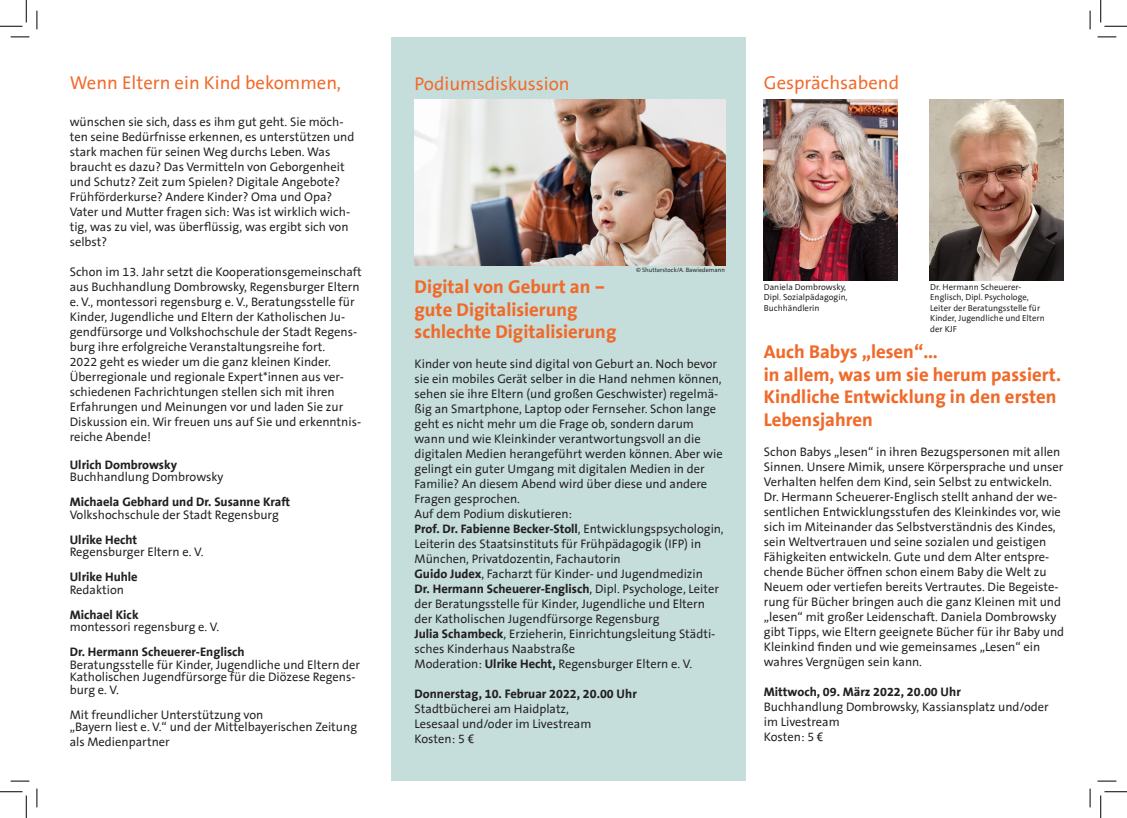
<style>
.page{position:relative;width:1127px;height:818px;background:#fff}
.page>*{position:absolute;margin:0;border:0;box-sizing:border-box;transform-origin:0 0}
.t1{font:700 18.75px/22.5px "The Sans Office LF";color:#f06a2a}
.t2{font:18.75px "The Sans Office LF";color:#f06a2a}
.t3{font:12.5px/15px "The Sans Office LF";color:#231f20}
.t4{font:700 12.5px "The Sans Office LF";color:#231f20}
.t5{font:8.75px/10.5px "The Sans Office LF";color:#231f20}
.t6{font:6.25px "The Sans Office LF";color:#231f20}
.s1{font-weight:700}
</style>
<div class="page">
<div style="left:391px;top:37px;width:355px;height:743px;background:#c5dedc"></div>
<img style="left:763px;top:100px;width:134px;height:180px">
<img style="left:929px;top:100px;width:134px;height:180px">
<img style="left:414px;top:99px;width:311px;height:167px">
<svg style="left:11px;top:36px;width:18px;height:2px"></svg>
<svg style="left:1097px;top:36px;width:18px;height:2px"></svg>
<svg style="left:11px;top:780px;width:18px;height:2px"></svg>
<svg style="left:1097px;top:780px;width:18px;height:2px"></svg>
<svg style="left:36px;top:11px;width:2px;height:18px"></svg>
<svg style="left:36px;top:788px;width:2px;height:19px"></svg>
<svg style="left:1089px;top:11px;width:1px;height:18px"></svg>
<svg style="left:1089px;top:788px;width:1px;height:19px"></svg>
<svg style="left:0;top:0;width:27px;height:27px"></svg>
<svg style="left:0;top:791px;width:27px;height:27px"></svg>
<svg style="left:1100px;top:0;width:26px;height:27px"></svg>
<svg style="left:1100px;top:791px;width:26px;height:27px"></svg>
<p class="t2" style="left:70px;top:70px;width:273px">Wenn Eltern ein Kind bekommen,</p>
<p class="t2" style="left:414px;top:71px;width:157px">Podiumsdiskussion</p>
<p class="t2" style="left:763px;top:71px;width:137px">Gesprächsabend</p>
<p class="t3" style="left:70px;top:115px;width:286px">wünschen sie sich, dass es ihm gut geht. Sie möch&shy;ten seine Bedürfnisse erkennen, es unterstützen und stark machen für seinen Weg durchs Leben. Was braucht es dazu? Das Vermitteln von Geborgenheit und Schutz? Zeit zum Spielen? Digitale Angebote?<br>Frühförderkurse? Andere Kinder? Oma und Opa?<br>Vater und Mutter fragen sich: Was ist wirklich wich&shy;tig, was zu viel, was überflüssig, was ergibt sich von selbst?</p>
<p class="t3" style="left:70px;top:265px;width:293px">Schon im 13. Jahr setzt die Kooperationsgemeinschaft aus Buchhandlung Dombrowsky, Regensburger Eltern e. V., montessori regensburg e. V., Beratungsstelle für Kinder, Jugendliche und Eltern der Katholischen Ju&shy;gendfürsorge und Volkshochschule der Stadt Regens&shy;burg ihre erfolgreiche Veranstaltungsreihe fort.</p>
<p class="t3" style="left:70px;top:355px;width:263px">2022 geht es wieder um die ganz kleinen Kinder.</p>
<p class="t3" style="left:70px;top:370px;width:293px">Überregionale und regionale Expert*innen aus ver&shy;schiedenen Fachrichtungen stellen sich mit ihren Erfahrungen und Meinungen vor und laden Sie zur Diskussion ein. Wir freuen uns auf Sie und erkenntnis&shy;reiche Abende!</p>
<p class="t4" style="left:70px;top:456px;width:109px">Ulrich Dombrowsky</p>
<p class="t3" style="left:70px;top:470px;width:155px">Buchhandlung Dombrowsky</p>
<p class="t4" style="left:70px;top:494px;width:222px">Michaela Gebhard und Dr. Susanne Kraft</p>
<p class="t3" style="left:70px;top:507px;width:211px">Volkshochschule der Stadt Regensburg</p>
<p class="t4" style="left:70px;top:531px;width:69px">Ulrike Hecht</p>
<p class="t3" style="left:70px;top:545px;width:135px">Regensburger Eltern e. V.</p>
<p class="t4" style="left:70px;top:569px;width:69px">Ulrike Huhle</p>
<p class="t3" style="left:70px;top:582px;width:56px">Redaktion</p>
<p class="t4" style="left:70px;top:606px;width:70px">Michael Kick</p>
<p class="t3" style="left:70px;top:620px;width:151px">montessori regensburg e. V.</p>
<p class="t4" style="left:70px;top:644px;width:176px">Dr. Hermann Scheuerer-Englisch</p>
<p class="t3" style="left:70px;top:658px;width:292px;line-height:12.5px">Beratungsstelle für Kinder, Jugendliche und Eltern der<br>Katholischen Jugendfürsorge für die Diözese Regens&shy;burg e. V.</p>
<p class="t3" style="left:70px;top:707px;width:195px">Mit freundlicher Unterstützung von</p>
<p class="t3" style="left:70px;top:720px;width:289px">„Bayern liest e. V.“ und der Mittelbayerischen Zeitung als Medienpartner</p>
<p class="t6" style="left:636px;top:266px;width:90px">© Shutterstock/A. Bawiedemann</p>
<p class="t1" style="left:414px;top:276px;width:203px">Digital von Geburt an – gute Digitalisierung schlechte Digitalisierung</p>
<p class="t3" style="left:414px;top:357px;width:309px">Kinder von heute sind digital von Geburt an. Noch bevor sie ein mobiles Gerät selber in die Hand nehmen können, sehen sie ihre Eltern (und großen Geschwister) regelmä&shy;ßig an Smartphone, Laptop oder Fernseher. Schon lange geht es nicht mehr um die Frage ob, sondern darum wann und wie Kleinkinder verantwortungsvoll an die digitalen Medien herangeführt werden können. Aber wie gelingt ein guter Umgang mit digitalen Medien in der Familie? An diesem Abend wird über diese und andere Fragen gesprochen.</p>
<p class="t3" style="left:414px;top:507px;width:159px">Auf dem Podium diskutieren:</p>
<p class="t3" style="left:414px;top:522px;width:310px"><span class="s1">Prof. Dr. Fabienne Becker-Stoll</span>, Entwicklungspsychologin,<br>Leiterin des Staatsinstituts für Frühpädagogik (IFP) in<br>München, Privatdozentin, Fachautorin</p>
<p class="t3" style="left:414px;top:567px;width:290px"><span class="s1">Guido Judex</span>, Facharzt für Kinder- und Jugendmedizin</p>
<p class="t3" style="left:414px;top:582px;width:306px"><span class="s1">Dr. Hermann Scheuerer-Englisch</span>, Dipl. Psychologe, Leiter der Beratungsstelle für Kinder, Jugendliche und Eltern der Katholischen Jugendfürsorge Regensburg</p>
<p class="t3" style="left:414px;top:627px;width:302px"><span class="s1">Julia Schambeck</span>, Erzieherin, Einrichtungsleitung Städti&shy;sches Kinderhaus Naabstraße</p>
<p class="t3" style="left:414px;top:657px;width:279px">Moderation: <span class="s1">Ulrike Hecht,</span> Regensburger Eltern e. V.</p>
<p class="t4" style="left:414px;top:686px;width:224px">Donnerstag, 10. Februar 2022, 20.00 Uhr</p>
<p class="t3" style="left:414px;top:702px;width:156px">Stadtbücherei am Haidplatz,</p>
<p class="t3" style="left:414px;top:717px;width:178px">Lesesaal und/oder im Livestream</p>
<p class="t3" style="left:414px;top:732px;width:61px">Kosten: 5 €</p>
<p class="t5" style="left:930px;top:282px;width:116px">Dr. Hermann Scheuerer-<br>Englisch, Dipl. Psychologe,<br>Leiter der Beratungsstelle für<br>Kinder, Jugendliche und Eltern der KJF</p>
<p class="t5" style="left:763px;top:282px;width:84px">Daniela Dombrowsky,</p>
<p class="t5" style="left:763px;top:292px;width:85px">Dipl. Sozialpädagogin,</p>
<p class="t5" style="left:763px;top:303px;width:57px">Buchhändlerin</p>
<p class="t1" style="left:763px;top:341px;width:298px">Auch Babys „lesen“...<br>in allem, was um sie herum passiert.<br>Kindliche Entwicklung in den ersten<br>Lebensjahren</p>
<p class="t3" style="left:763px;top:444px;width:302px">Schon Babys „lesen“ in ihren Bezugspersonen mit allen Sinnen. Unsere Mimik, unsere Körpersprache und unser Verhalten helfen dem Kind, sein Selbst zu entwickeln.<br>Dr. Hermann Scheuerer-Englisch stellt anhand der we&shy;sentlichen Entwicklungsstufen des Kleinkindes vor, wie sich im Miteinander das Selbstverständnis des Kindes, sein Weltvertrauen und seine sozialen und geistigen Fähigkeiten entwickeln. Gute und dem Alter entspre&shy;chende Bücher öffnen schon einem Baby die Welt zu Neuem oder vertiefen bereits Vertrautes. Die Begeiste&shy;rung für Bücher bringen auch die ganz Kleinen mit und „lesen“ mit großer Leidenschaft. Daniela Dombrowsky gibt Tipps, wie Eltern geeignete Bücher für ihr Baby und Kleinkind finden und wie gemeinsames „Lesen“ ein wahres Vergnügen sein kann.</p>
<p class="t4" style="left:763px;top:684px;width:198px">Mittwoch, 09. März 2022, 20.00 Uhr</p>
<p class="t3" style="left:763px;top:699px;width:286px">Buchhandlung Dombrowsky, Kassiansplatz und/oder im Livestream</p>
<p class="t3" style="left:763px;top:729px;width:61px">Kosten: 5 €</p>
</div>
